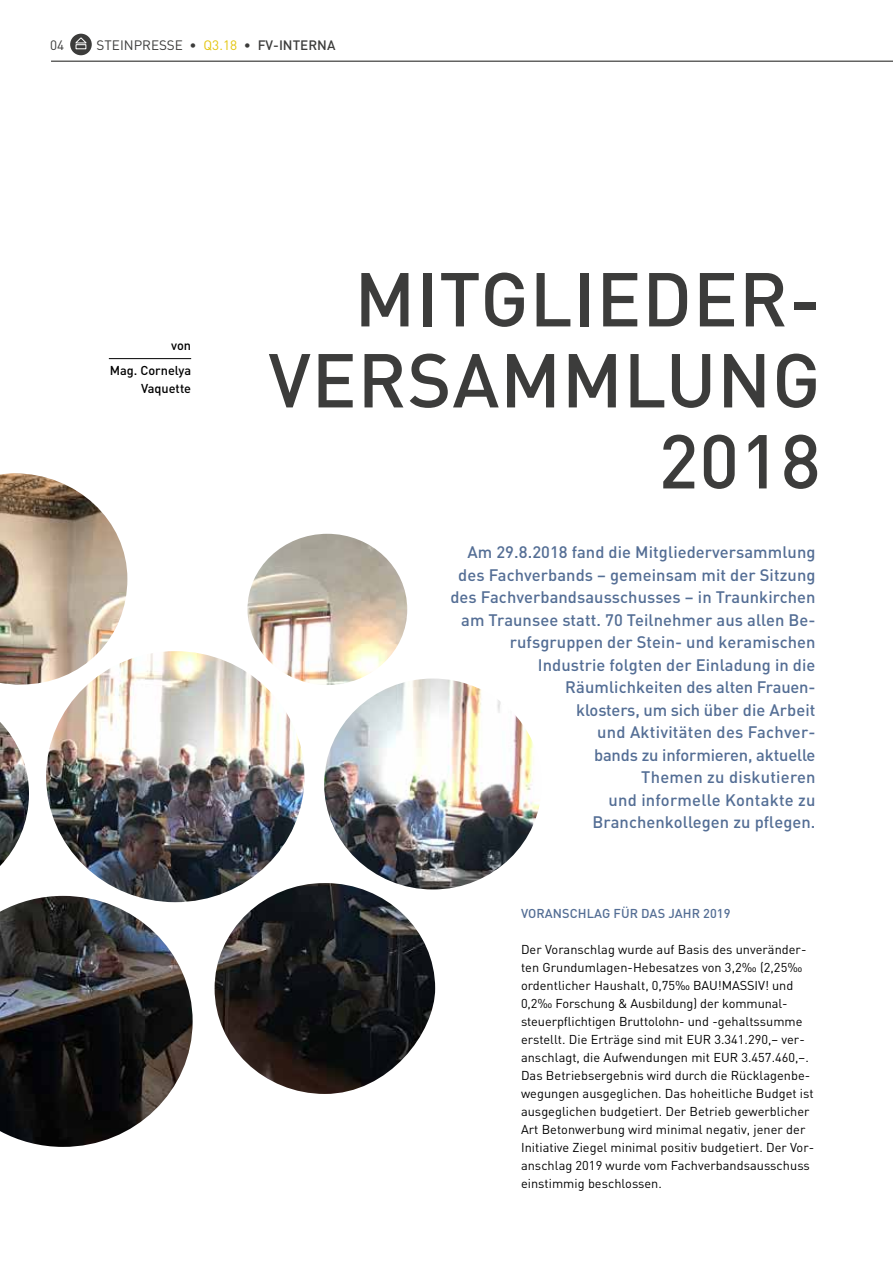
<style>
.page{position:relative;width:893px;height:1263px;background:#fff}
.page>*{position:absolute;margin:0;border:0;box-sizing:border-box;transform-origin:0 0}
.t1{font:500 75px/81px "DIN";letter-spacing:.01em;color:#3c3c3b;text-align:right}
.t2{font:500 16.5px/22.5px "DIN";letter-spacing:.005em;color:#546e95;text-align:right}
.t3{font:13.5px "DIN";color:#3c3c3b}
.t4{font:12.75px/18px "DIN";letter-spacing:.005em;color:#000}
.t5{font:500 12.75px "DIN";letter-spacing:.005em;color:#546e95}
.t6{font:500 12.75px/25.5px "DIN";color:#000;text-align:right}
.s1{color:#e3c50e}
.s2{font-weight:500}
</style>
<div class="page">
<hr style="left:51px;top:61px;width:842px;height:1px;background:#3c3c3b">
<hr style="left:109px;top:358px;width:82px;height:1px;background:#000">
<div style="left:70px;top:34px;width:22px;height:21px;background:#3c3c3b;border-radius:50%"></div>
<svg style="left:75px;top:37px;width:12px;height:13px"></svg>
<img style="left:0;top:473px;width:540px;height:674px">
<p class="t3" style="left:50px;top:37px;width:16px">04</p>
<p class="t3" style="left:97px;top:37px;width:240px">STEINPRESSE • <span class="s1">Q3.18</span> • <span class="s2">FV-INTERNA</span></p>
<p class="t6" style="left:110px;top:332px;width:83px">von<br>Mag. Cornelya</p>
<p class="t6" style="left:141px;top:375px;width:52px">Vaquette</p>
<h1 class="t1" style="left:268px;top:256px;width:554px">MITGLIEDER-<br>VERSAMMLUNG<br>2018</h1>
<p class="t2" style="left:450px;top:540px;width:367px">Am 29.8.2018 fand die Mitgliederversammlung des Fachverbands – gemeinsam mit der Sitzung des Fachverbandsausschusses – in Traunkirchen am Traunsee statt. 70 Teilnehmer aus allen Be&shy;rufsgruppen der Stein- und keramischen Industrie folgten der Einladung in die Räumlichkeiten des alten Frauen-<br>klosters, um sich über die Arbeit<br>und Aktivitäten des Fachver-<br>bands zu informieren, aktuelle<br>Themen zu diskutieren<br>und informelle Kontakte zu<br>Branchenkollegen zu pflegen.</p>
<p class="t5" style="left:521px;top:905px;width:211px">VORANSCHLAG FÜR DAS JAHR 2019</p>
<p class="t4" style="left:521px;top:940px;width:295px">Der Voranschlag wurde auf Basis des unveränder&shy;ten Grundumlagen-Hebesatzes von 3,2‰ (2,25‰ ordentlicher Haushalt, 0,75‰ BAU!MASSIV! und 0,2‰ Forschung &amp; Ausbildung) der kommunal&shy;steuerpflichtigen Bruttolohn- und -gehaltssumme erstellt. Die Erträge sind mit EUR 3.341.290,– ver&shy;anschlagt, die Aufwendungen mit EUR 3.457.460,–.<br>Das Betriebsergebnis wird durch die Rücklagenbe&shy;wegungen ausgeglichen. Das hoheitliche Budget ist ausgeglichen budgetiert. Der Betrieb gewerblicher Art Betonwerbung wird minimal negativ, jener der Initiative Ziegel minimal positiv budgetiert. Der Vor&shy;anschlag 2019 wurde vom Fachverbandsausschuss einstimmig beschlossen.</p>
</div>
